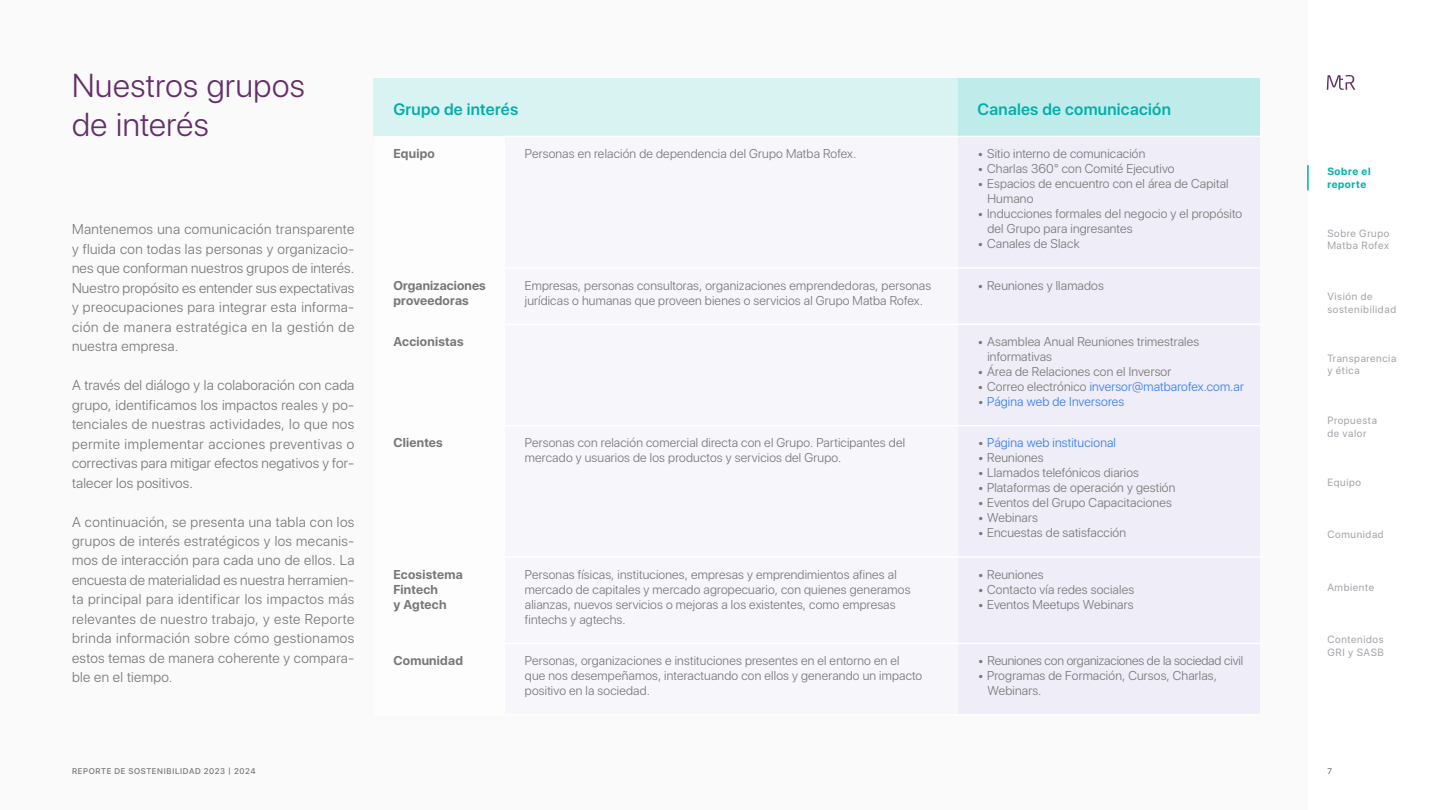
<style>
.page{position:relative;width:1440px;height:810px;background:#f8f8fa}
.page>*{position:absolute;margin:0;border:0;box-sizing:border-box;transform-origin:0 0}
.t1{font:300 33px/39px "SF Pro Display";letter-spacing:.015em;color:#642e69}
.t2{font:600 16.5px "SF Pro Display";letter-spacing:.02em;color:#00afaa}
.t3{font:300 14.25px/19.5px "SF Pro Display";letter-spacing:.025em;color:#777;text-align:justify}
.t4{font:300 12.75px/15px "SF Pro Display";letter-spacing:.015em;color:#777}
.t5{font:300 12.75px "SF Pro Display";letter-spacing:.015em;color:#357ded}
.t6{font:700 12.75px/15px "SF Pro Display";letter-spacing:.02em;color:#777}
.t7{font:300 12.75px "SF Pro Display";letter-spacing:-.005em;color:#777}
.t8{font:10.5px/12.6px "SF Pro Display";letter-spacing:.06em;color:#a6a3aa}
.t9{font:700 10.5px/12.6px "SF Pro Display";letter-spacing:.06em;color:#00afaa}
.t10{font:500 8.25px "SF Pro Display";letter-spacing:.08em;color:#777}
.s1{color:#777}
</style>
<div class="page">
<div style="left:374px;top:78px;width:584px;height:58px;background:#d9f3f2"></div>
<div style="left:958px;top:78px;width:302px;height:58px;background:#bfebea"></div>
<div style="left:959px;top:138px;width:301px;height:576px;background:#eeedf8"></div>
<hr style="left:374px;top:136px;width:131px;height:1px;background:#fff">
<hr style="left:374px;top:268px;width:131px;height:1px;background:#fff">
<hr style="left:374px;top:324px;width:131px;height:1px;background:#fff">
<hr style="left:374px;top:425px;width:131px;height:1px;background:#fff">
<hr style="left:374px;top:557px;width:131px;height:1px;background:#fff">
<hr style="left:374px;top:643px;width:131px;height:1px;background:#fff">
<hr style="left:374px;top:714px;width:131px;height:1px;background:#fff">
<hr style="left:505px;top:136px;width:453px;height:1px;background:#fff">
<hr style="left:505px;top:267px;width:453px;height:2px;background:#fff">
<hr style="left:958px;top:267px;width:302px;height:2px;background:#fff">
<hr style="left:505px;top:324px;width:453px;height:1px;background:#fff">
<hr style="left:958px;top:324px;width:302px;height:1px;background:#fff">
<hr style="left:505px;top:425px;width:453px;height:1px;background:#fff">
<hr style="left:958px;top:425px;width:302px;height:1px;background:#fff">
<hr style="left:505px;top:556px;width:453px;height:2px;background:#fff">
<hr style="left:958px;top:556px;width:302px;height:2px;background:#fff">
<hr style="left:505px;top:643px;width:453px;height:1px;background:#fff">
<hr style="left:958px;top:643px;width:302px;height:1px;background:#fff">
<hr style="left:505px;top:714px;width:453px;height:2px;background:#fff">
<hr style="left:958px;top:136px;width:302px;height:1px;background:#fff">
<hr style="left:958px;top:714px;width:302px;height:2px;background:#fff">
<div style="left:1308px;top:0;width:132px;height:810px;background:#fff"></div>
<hr style="left:1307px;top:165px;width:2px;height:25px;background:#00afaa">
<svg style="left:1327px;top:75px;width:28px;height:15px"></svg>
<h1 class="t1" style="left:72px;top:67px;width:234px">Nuestros grupos de interés</h1>
<p class="t3" style="left:72px;top:220px;width:284px">Mantenemos una comunicación transparente y fluida con todas las personas y organizacio&shy;nes que conforman nuestros grupos de interés.<br>Nuestro propósito es entender sus expectativas y preocupaciones para integrar esta informa&shy;ción de manera estratégica en la gestión de nuestra empresa.</p>
<p class="t3" style="left:72px;top:376px;width:284px">A través del diálogo y la colaboración con cada grupo, identificamos los impactos reales y po&shy;tenciales de nuestras actividades, lo que nos permite implementar acciones preventivas o correctivas para mitigar efectos negativos y for&shy;talecer los positivos.</p>
<p class="t3" style="left:72px;top:512px;width:284px">A continuación, se presenta una tabla con los grupos de interés estratégicos y los mecanis&shy;mos de interacción para cada uno de ellos. La encuesta de materialidad es nuestra herramien&shy;ta principal para identificar los impactos más relevantes de nuestro trabajo, y este Reporte brinda información sobre cómo gestionamos estos temas de manera coherente y compara&shy;ble en el tiempo.</p>
<p class="t10" style="left:72px;top:765px;width:185px">REPORTE DE SOSTENIBILIDAD 2023 | 2024</p>
<p class="t2" style="left:393px;top:98px;width:126px">Grupo de interés</p>
<p class="t2" style="left:978px;top:98px;width:195px">Canales de comunicación</p>
<p class="t6" style="left:393px;top:146px;width:43px">Equipo</p>
<p class="t4" style="left:525px;top:147px;width:333px">Personas en relación de dependencia del Grupo Matba Rofex.</p>
<p class="t4" style="left:978px;top:147px;width:169px">• Sitio interno de comunicación</p>
<p class="t4" style="left:978px;top:162px;width:199px">• Charlas 360° con Comité Ejecutivo</p>
<p class="t4" style="left:987px;top:177px;width:243px;text-indent:-10px">• Espacios de encuentro con el área de Capital<br>Humano</p>
<p class="t4" style="left:987px;top:207px;width:256px;text-indent:-10px">• Inducciones formales del negocio y el propósito del Grupo para ingresantes</p>
<p class="t4" style="left:978px;top:237px;width:104px">• Canales de Slack</p>
<p class="t6" style="left:393px;top:278px;width:94px">Organizaciones proveedoras</p>
<p class="t4" style="left:525px;top:278px;width:408px">Empresas, personas consultoras, organizaciones emprendedoras, personas jurídicas o humanas que proveen bienes o servicios al Grupo Matba Rofex.</p>
<p class="t4" style="left:978px;top:278px;width:128px">• Reuniones y llamados</p>
<p class="t6" style="left:393px;top:334px;width:72px">Accionistas</p>
<p class="t4" style="left:987px;top:334px;width:213px;text-indent:-10px">• Asamblea Anual Reuniones trimestrales informativas</p>
<p class="t4" style="left:978px;top:364px;width:195px">• Área de Relaciones con el Inversor</p>
<p class="t5" style="left:978px;top:378px;width:268px"><span class="s1">• Correo electrónico</span> inversor@matbarofex.com.ar</p>
<p class="t5" style="left:978px;top:393px;width:148px"><span class="s1">•</span> Página web de Inversores</p>
<p class="t6" style="left:393px;top:436px;width:51px">Clientes</p>
<p class="t4" style="left:525px;top:436px;width:382px">Personas con relación comercial directa con el Grupo. Participantes del mercado y usuarios de los productos y servicios del Grupo.</p>
<p class="t5" style="left:978px;top:434px;width:140px"><span class="s1">•</span> Página web institucional</p>
<p class="t4" style="left:978px;top:451px;width:68px">• Reuniones</p>
<p class="t4" style="left:978px;top:466px;width:163px">• Llamados telefónicos diarios</p>
<p class="t4" style="left:978px;top:481px;width:199px">• Plataformas de operación y gestión</p>
<p class="t4" style="left:978px;top:496px;width:196px">• Eventos del Grupo Capacitaciones</p>
<p class="t4" style="left:978px;top:511px;width:62px">• Webinars</p>
<p class="t4" style="left:978px;top:526px;width:150px">• Encuestas de satisfacción</p>
<p class="t6" style="left:393px;top:567px;width:71px">Ecosistema<br>Fintech<br>y Agtech</p>
<p class="t4" style="left:525px;top:567px;width:387px">Personas físicas, instituciones, empresas y emprendimientos afines al mercado de capitales y mercado agropecuario, con quienes generamos alianzas, nuevos servicios o mejoras a los existentes, como empresas fintechs y agtechs.</p>
<p class="t4" style="left:978px;top:567px;width:68px">• Reuniones</p>
<p class="t4" style="left:978px;top:582px;width:158px">• Contacto vía redes sociales</p>
<p class="t4" style="left:978px;top:597px;width:157px">• Eventos Meetups Webinars</p>
<p class="t6" style="left:393px;top:653px;width:71px">Comunidad</p>
<p class="t4" style="left:525px;top:654px;width:399px">Personas, organizaciones e instituciones presentes en el entorno en el que nos desempeñamos, interactuando con ellos y generando un impacto positivo en la sociedad.</p>
<p class="t7" style="left:978px;top:652px;width:267px">• Reuniones con organizaciones de la sociedad civil</p>
<p class="t4" style="left:987px;top:669px;width:231px;text-indent:-10px">• Programas de Formación, Cursos, Charlas,<br>Webinars.</p>
<p class="t9" style="left:1327px;top:165px;width:45px">Sobre el reporte</p>
<p class="t8" style="left:1327px;top:227px;width:63px">Sobre Grupo<br>Matba Rofex</p>
<p class="t8" style="left:1327px;top:290px;width:70px">Visión de sostenibilidad</p>
<p class="t8" style="left:1327px;top:352px;width:70px">Transparencia y ética</p>
<p class="t8" style="left:1327px;top:414px;width:51px">Propuesta de valor</p>
<p class="t8" style="left:1327px;top:476px;width:35px">Equipo</p>
<p class="t8" style="left:1327px;top:528px;width:58px">Comunidad</p>
<p class="t8" style="left:1327px;top:581px;width:48px">Ambiente</p>
<p class="t8" style="left:1327px;top:633px;width:58px">Contenidos<br>GRI y SASB</p>
<p class="t10" style="left:1327px;top:765px;width:6px">7</p>
</div>
